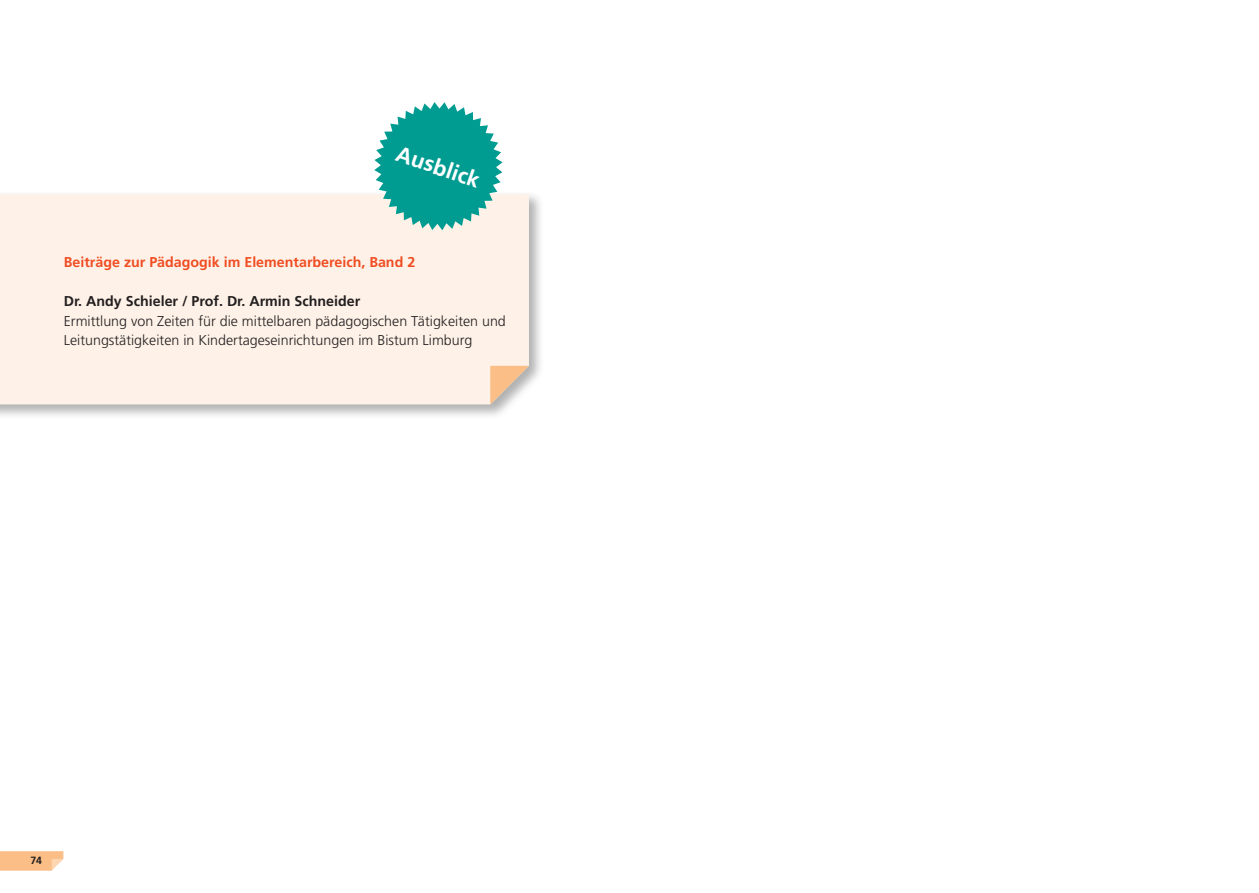
<style>
.page{position:relative;width:1259px;height:893px;background:#fff}
.page>*{position:absolute;margin:0;border:0;box-sizing:border-box;transform-origin:0 0}
.t1{font:700 22.05px "Frutiger LT Pro";color:#fff}
.t2{font:300 14.25px/19.5px "Frutiger LT Pro";color:#231f20}
.t3{font:700 14.25px "Frutiger LT Pro";color:#f04d22}
.t4{font:700 14.25px "Frutiger LT Pro";color:#231f20}
.t5{font:700 10.5px "Frutiger LT Pro";color:#231f20}
</style>
<div class="page">
<div style="left:0;top:191px;width:544px;height:228px;background:#231f20;opacity:.35"></div>
<div style="left:0;top:194px;width:529px;height:210px;background:#fef2e8"></div>
<svg style="left:490px;top:366px;width:39px;height:38px"></svg>
<svg style="left:0;top:851px;width:63px;height:20px"></svg>
<svg style="left:374px;top:102px;width:128px;height:128px"></svg>
<h1 class="t1" style="left:401px;top:140px;width:89px;rotate:19deg">Ausblick</h1>
<p class="t3" style="left:64px;top:254px;width:353px">Beiträge zur Pädagogik im Elementarbereich, Band 2</p>
<p class="t4" style="left:64px;top:293px;width:298px">Dr. Andy Schieler / Prof. Dr. Armin Schneider</p>
<p class="t2" style="left:64px;top:311px;width:443px">Ermittlung von Zeiten für die mittelbaren pädagogischen Tätigkeiten und<br>Leitungstätigkeiten in Kindertageseinrichtungen im Bistum Limburg</p>
<p class="t5" style="left:30px;top:855px;width:13px">74</p>
</div>
